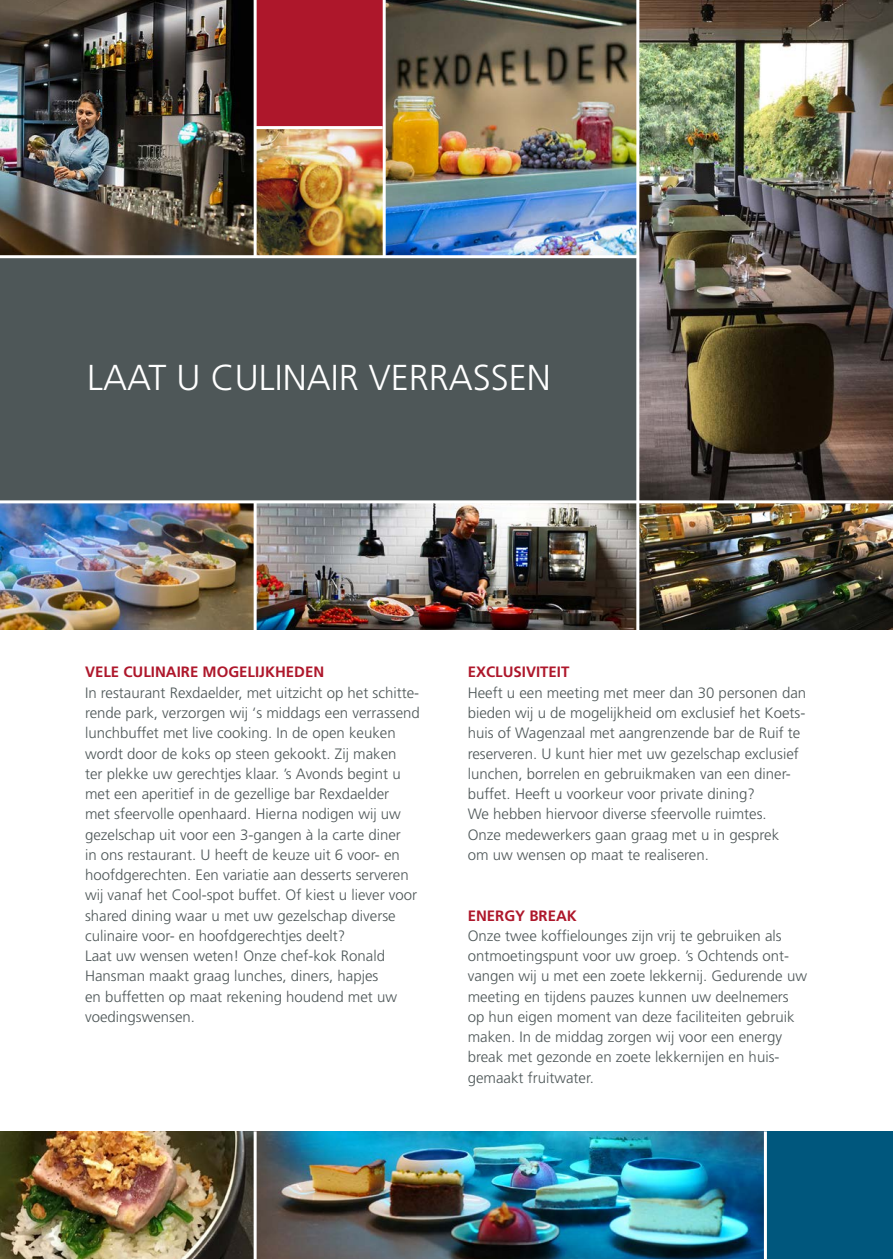
<style>
.page{position:relative;width:893px;height:1259px;background:#fff}
.page>*{position:absolute;margin:0;border:0;box-sizing:border-box;transform-origin:0 0}
.t1{font:300 36px "Frutiger LT Std";color:#fff}
.tekst{font:300 15px/20.2px "Frutiger LT Std";color:#4e5758}
.tussenkop{font:700 15px "Frutiger LT Std";color:#ae172b}
</style>
<div class="page">
<img style="left:639px;top:1px;width:254px;height:499px">
<div style="left:0;top:255px;width:638px;height:245px;background:#4e5758"></div>
<img style="left:386px;top:0;width:250px;height:255px">
<img style="left:0;top:0;width:254px;height:255px">
<div style="left:255px;top:0;width:128px;height:128px;background:#ae172b"></div>
<img style="left:257px;top:129px;width:126px;height:126px">
<img style="left:0;top:503px;width:893px;height:126px">
<img style="left:257px;top:503px;width:379px;height:126px">
<hr style="left:255px;top:126px;width:128px;height:3px;background:#fff">
<hr style="left:254px;top:0;width:3px;height:257px;background:#fff">
<hr style="left:636px;top:0;width:3px;height:630px;background:#fff">
<hr style="left:254px;top:502px;width:3px;height:128px;background:#fff">
<hr style="left:0;top:255px;width:638px;height:3px;background:#fff">
<img style="left:0;top:1131px;width:764px;height:128px">
<div style="left:765px;top:1131px;width:128px;height:128px;background:#00577d"></div>
<hr style="left:254px;top:1131px;width:3px;height:128px;background:#fff">
<hr style="left:764px;top:1131px;width:3px;height:128px;background:#fff">
<p class="t1" style="left:87px;top:357px;width:465px">LAAT U CULINAIR VERRASSEN</p>
<p class="tussenkop" style="left:85px;top:663px;width:241px">VELE CULINAIRE MOGELIJKHEDEN</p>
<p class="tekst" style="left:85px;top:682px;width:336px">In restaurant Rexdaelder, met uitzicht op het schitte&shy;rende park, verzorgen wij ‘s middags een verrassend lunchbuffet met live cooking. In de open keuken wordt door de koks op steen gekookt. Zij maken<br>ter plekke uw gerechtjes klaar. ’s Avonds begint u met een aperitief in de gezellige bar Rexdaelder<br>met sfeervolle openhaard. Hierna nodigen wij uw gezelschap uit voor een 3-gangen à la carte diner<br>in ons restaurant. U heeft de keuze uit 6 voor- en hoofdgerechten. Een variatie aan desserts serveren wij vanaf het Cool-spot buffet. Of kiest u liever voor shared dining waar u met uw gezelschap diverse culinaire voor- en hoofdgerechtjes deelt?</p>
<p class="tekst" style="left:85px;top:946px;width:314px">Laat uw wensen weten! Onze chef-kok Ronald Hansman maakt graag lunches, diners, hapjes en buffetten op maat rekening houdend met uw voedingswensen.</p>
<p class="tussenkop" style="left:468px;top:663px;width:103px">EXCLUSIVITEIT</p>
<p class="tekst" style="left:468px;top:682px;width:340px">Heeft u een meeting met meer dan 30 personen dan bieden wij u de mogelijkheid om exclusief het Koets&shy;huis of Wagenzaal met aangrenzende bar de Ruif te reserveren. U kunt hier met uw gezelschap exclusief lunchen, borrelen en gebruikmaken van een diner&shy;buffet. Heeft u voorkeur voor private dining?<br>We hebben hiervoor diverse sfeervolle ruimtes.</p>
<p class="tekst" style="left:468px;top:824px;width:313px">Onze medewerkers gaan graag met u in gesprek om uw wensen op maat te realiseren.</p>
<p class="tussenkop" style="left:468px;top:906px;width:111px">ENERGY BREAK</p>
<p class="tekst" style="left:468px;top:925px;width:341px">Onze twee koffielounges zijn vrij te gebruiken als ontmoetingspunt voor uw groep. ’s Ochtends ont&shy;vangen wij u met een zoete lekkernij. Gedurende uw meeting en tijdens pauzes kunnen uw deelnemers op hun eigen moment van deze faciliteiten gebruik maken. In de middag zorgen wij voor een energy break met gezonde en zoete lekkernijen en huis&shy;gemaakt fruitwater.</p>
</div>
